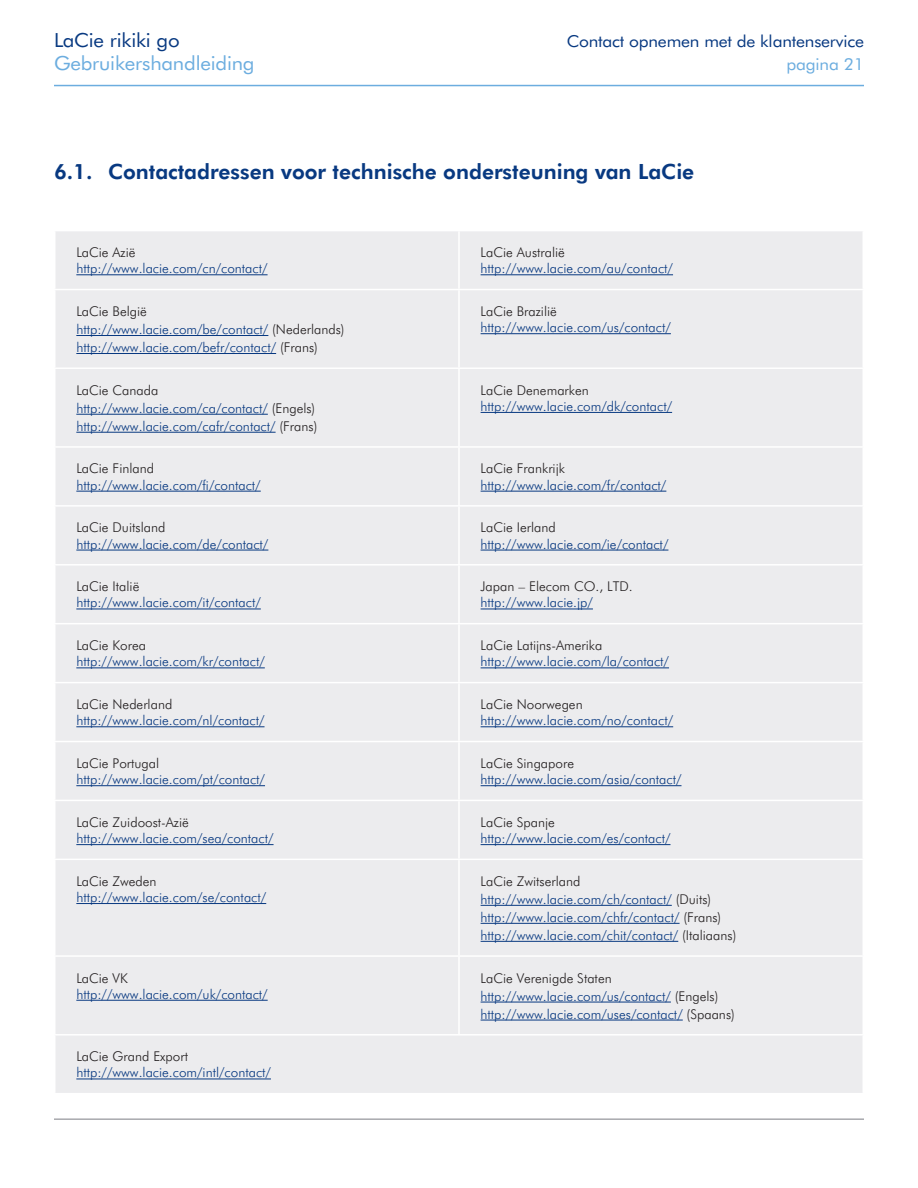
<style>
.page{position:relative;width:918px;height:1188px;background:#fff}
.page>*{position:absolute;margin:0;border:0;box-sizing:border-box;transform-origin:0 0}
._1_1_Heading{font:800 21px "Futura BT";color:#083981}
.t1{font:19.5px "Futura BT";letter-spacing:-.01em;color:#6caddf;scale:1.05 1}
.t2{font:19.5px "Futura BT";letter-spacing:-.01em;color:#083981;scale:1.05 1}
.t3{font:16.5px "Futura BT";letter-spacing:-.01em;color:#083981;scale:1.05 1}
.t4{font:16.5px "Futura BT";letter-spacing:-.01em;color:#6caddf;scale:1.05 1}
.t5{font:300 13.5px "Futura BT";color:#083981}
.t6{font:300 13.5px "Futura BT";color:#231f20}
.s1{color:#231f20}
</style>
<div class="page">
<hr style="left:54px;top:85px;width:810px;height:1px;background:#6caddf">
<hr style="left:54px;top:1118px;width:810px;height:2px;background:#a8a9ad">
<div style="left:56px;top:231px;width:806px;height:862px;background:#ececee"></div>
<hr style="left:458px;top:231px;width:2px;height:58px;background:#fff">
<hr style="left:54px;top:289px;width:405px;height:1px;background:#fff">
<hr style="left:458px;top:290px;width:2px;height:77px;background:#fff">
<hr style="left:459px;top:289px;width:405px;height:1px;background:#fff">
<hr style="left:54px;top:367px;width:405px;height:2px;background:#fff">
<hr style="left:458px;top:369px;width:2px;height:77px;background:#fff">
<hr style="left:459px;top:367px;width:405px;height:2px;background:#fff">
<hr style="left:54px;top:446px;width:405px;height:2px;background:#fff">
<hr style="left:458px;top:448px;width:2px;height:57px;background:#fff">
<hr style="left:459px;top:446px;width:405px;height:2px;background:#fff">
<hr style="left:54px;top:505px;width:405px;height:2px;background:#fff">
<hr style="left:458px;top:507px;width:2px;height:57px;background:#fff">
<hr style="left:459px;top:505px;width:405px;height:2px;background:#fff">
<hr style="left:54px;top:564px;width:405px;height:2px;background:#fff">
<hr style="left:458px;top:566px;width:2px;height:57px;background:#fff">
<hr style="left:459px;top:564px;width:405px;height:2px;background:#fff">
<hr style="left:54px;top:623px;width:405px;height:1px;background:#fff">
<hr style="left:458px;top:624px;width:2px;height:58px;background:#fff">
<hr style="left:459px;top:623px;width:405px;height:1px;background:#fff">
<hr style="left:54px;top:682px;width:405px;height:1px;background:#fff">
<hr style="left:458px;top:683px;width:2px;height:58px;background:#fff">
<hr style="left:459px;top:682px;width:405px;height:1px;background:#fff">
<hr style="left:54px;top:741px;width:405px;height:1px;background:#fff">
<hr style="left:458px;top:742px;width:2px;height:58px;background:#fff">
<hr style="left:459px;top:741px;width:405px;height:1px;background:#fff">
<hr style="left:54px;top:800px;width:405px;height:1px;background:#fff">
<hr style="left:458px;top:801px;width:2px;height:58px;background:#fff">
<hr style="left:459px;top:800px;width:405px;height:1px;background:#fff">
<hr style="left:54px;top:859px;width:405px;height:1px;background:#fff">
<hr style="left:458px;top:860px;width:2px;height:95px;background:#fff">
<hr style="left:459px;top:859px;width:405px;height:1px;background:#fff">
<hr style="left:54px;top:955px;width:405px;height:2px;background:#fff">
<hr style="left:458px;top:957px;width:2px;height:77px;background:#fff">
<hr style="left:459px;top:955px;width:405px;height:2px;background:#fff">
<hr style="left:54px;top:1034px;width:405px;height:2px;background:#fff">
<hr style="left:459px;top:1034px;width:405px;height:2px;background:#fff">
<hr style="left:76px;top:275px;width:192px;height:1px;background:#083981">
<hr style="left:481px;top:275px;width:192px;height:1px;background:#083981">
<hr style="left:76px;top:335px;width:192px;height:1px;background:#083981">
<hr style="left:76px;top:353px;width:200px;height:1px;background:#083981">
<hr style="left:481px;top:333px;width:190px;height:1px;background:#083981">
<hr style="left:76px;top:414px;width:192px;height:1px;background:#083981">
<hr style="left:76px;top:432px;width:200px;height:1px;background:#083981">
<hr style="left:481px;top:412px;width:191px;height:1px;background:#083981">
<hr style="left:76px;top:491px;width:185px;height:1px;background:#083981">
<hr style="left:481px;top:491px;width:185px;height:1px;background:#083981">
<hr style="left:76px;top:550px;width:192px;height:1px;background:#083981">
<hr style="left:481px;top:550px;width:187px;height:1px;background:#083981">
<hr style="left:76px;top:609px;width:185px;height:1px;background:#083981">
<hr style="left:481px;top:609px;width:112px;height:1px;background:#083981">
<hr style="left:76px;top:668px;width:189px;height:1px;background:#083981">
<hr style="left:481px;top:668px;width:188px;height:1px;background:#083981">
<hr style="left:76px;top:727px;width:189px;height:1px;background:#083981">
<hr style="left:481px;top:727px;width:192px;height:1px;background:#083981">
<hr style="left:76px;top:785px;width:189px;height:1px;background:#083981">
<hr style="left:481px;top:785px;width:201px;height:1px;background:#083981">
<hr style="left:76px;top:844px;width:198px;height:1px;background:#083981">
<hr style="left:481px;top:844px;width:190px;height:1px;background:#083981">
<hr style="left:76px;top:903px;width:190px;height:1px;background:#083981">
<hr style="left:481px;top:905px;width:191px;height:1px;background:#083981">
<hr style="left:481px;top:923px;width:199px;height:1px;background:#083981">
<hr style="left:481px;top:941px;width:197px;height:1px;background:#083981">
<hr style="left:76px;top:1000px;width:192px;height:1px;background:#083981">
<hr style="left:481px;top:1002px;width:190px;height:1px;background:#083981">
<hr style="left:481px;top:1020px;width:202px;height:1px;background:#083981">
<hr style="left:76px;top:1079px;width:195px;height:1px;background:#083981">
<h2 class="t2" style="left:54px;top:28px;width:121px">LaCie rikiki go</h2>
<p class="t3" style="left:567px;top:31px;width:285px">Contact opnemen met de klantenservice</p>
<h2 class="t1" style="left:54px;top:52px;width:193px">Gebruikershandleiding</h2>
<p class="t4" style="left:786px;top:55px;width:76px">pagina 21</p>
<p class="_1_1_Heading" style="left:54px;top:159px;width:642px">6.1. Contactadressen voor technische ondersteuning van LaCie</p>
<p class="t6" style="left:76px;top:244px;width:61px">LaCie Azië</p>
<p class="t5" style="left:76px;top:260px;width:193px">http://www.lacie.com/cn/contact/</p>
<p class="t6" style="left:481px;top:244px;width:86px">LaCie Australië</p>
<p class="t5" style="left:481px;top:260px;width:194px">http://www.lacie.com/au/contact/</p>
<p class="t6" style="left:76px;top:303px;width:72px">LaCie België</p>
<p class="t5" style="left:76px;top:321px;width:270px">http://www.lacie.com/be/contact/ <span class="s1">(Nederlands)</span></p>
<p class="t5" style="left:76px;top:339px;width:243px">http://www.lacie.com/befr/contact/ <span class="s1">(Frans)</span></p>
<p class="t6" style="left:481px;top:303px;width:78px">LaCie Brazilië</p>
<p class="t5" style="left:481px;top:319px;width:192px">http://www.lacie.com/us/contact/</p>
<p class="t6" style="left:76px;top:382px;width:84px">LaCie Canada</p>
<p class="t5" style="left:76px;top:400px;width:240px">http://www.lacie.com/ca/contact/ <span class="s1">(Engels)</span></p>
<p class="t5" style="left:76px;top:418px;width:243px">http://www.lacie.com/cafr/contact/ <span class="s1">(Frans)</span></p>
<p class="t6" style="left:481px;top:382px;width:110px">LaCie Denemarken</p>
<p class="t5" style="left:481px;top:398px;width:193px">http://www.lacie.com/dk/contact/</p>
<p class="t6" style="left:76px;top:460px;width:79px">LaCie Finland</p>
<p class="t5" style="left:76px;top:477px;width:186px">http://www.lacie.com/fi/contact/</p>
<p class="t6" style="left:481px;top:460px;width:86px">LaCie Frankrijk</p>
<p class="t5" style="left:481px;top:477px;width:187px">http://www.lacie.com/fr/contact/</p>
<p class="t6" style="left:76px;top:519px;width:91px">LaCie Duitsland</p>
<p class="t5" style="left:76px;top:536px;width:194px">http://www.lacie.com/de/contact/</p>
<p class="t6" style="left:481px;top:519px;width:77px">LaCie Ierland</p>
<p class="t5" style="left:481px;top:536px;width:189px">http://www.lacie.com/ie/contact/</p>
<p class="t6" style="left:76px;top:578px;width:65px">LaCie Italië</p>
<p class="t5" style="left:76px;top:594px;width:186px">http://www.lacie.com/it/contact/</p>
<p class="t6" style="left:481px;top:578px;width:154px">Japan – Elecom CO., LTD.</p>
<p class="t5" style="left:481px;top:594px;width:114px">http://www.lacie.jp/</p>
<p class="t6" style="left:76px;top:637px;width:71px">LaCie Korea</p>
<p class="t5" style="left:76px;top:653px;width:190px">http://www.lacie.com/kr/contact/</p>
<p class="t6" style="left:481px;top:637px;width:123px">LaCie Latijns-Amerika</p>
<p class="t5" style="left:481px;top:653px;width:190px">http://www.lacie.com/la/contact/</p>
<p class="t6" style="left:76px;top:696px;width:98px">LaCie Nederland</p>
<p class="t5" style="left:76px;top:712px;width:190px">http://www.lacie.com/nl/contact/</p>
<p class="t6" style="left:481px;top:696px;width:104px">LaCie Noorwegen</p>
<p class="t5" style="left:481px;top:712px;width:194px">http://www.lacie.com/no/contact/</p>
<p class="t6" style="left:76px;top:755px;width:84px">LaCie Portugal</p>
<p class="t5" style="left:76px;top:771px;width:190px">http://www.lacie.com/pt/contact/</p>
<p class="t6" style="left:481px;top:755px;width:95px">LaCie Singapore</p>
<p class="t5" style="left:481px;top:771px;width:202px">http://www.lacie.com/asia/contact/</p>
<p class="t6" style="left:76px;top:814px;width:114px">LaCie Zuidoost-Azië</p>
<p class="t5" style="left:76px;top:830px;width:199px">http://www.lacie.com/sea/contact/</p>
<p class="t6" style="left:481px;top:814px;width:76px">LaCie Spanje</p>
<p class="t5" style="left:481px;top:830px;width:191px">http://www.lacie.com/es/contact/</p>
<p class="t6" style="left:76px;top:873px;width:82px">LaCie Zweden</p>
<p class="t5" style="left:76px;top:889px;width:191px">http://www.lacie.com/se/contact/</p>
<p class="t6" style="left:481px;top:873px;width:101px">LaCie Zwitserland</p>
<p class="t5" style="left:481px;top:891px;width:232px">http://www.lacie.com/ch/contact/ <span class="s1">(Duits)</span></p>
<p class="t5" style="left:481px;top:909px;width:242px">http://www.lacie.com/chfr/contact/ <span class="s1">(Frans)</span></p>
<p class="t5" style="left:481px;top:927px;width:257px">http://www.lacie.com/chit/contact/ <span class="s1">(Italiaans)</span></p>
<p class="t6" style="left:76px;top:970px;width:53px">LaCie VK</p>
<p class="t5" style="left:76px;top:986px;width:193px">http://www.lacie.com/uk/contact/</p>
<p class="t6" style="left:481px;top:970px;width:133px">LaCie Verenigde Staten</p>
<p class="t5" style="left:481px;top:988px;width:239px">http://www.lacie.com/us/contact/ <span class="s1">(Engels)</span></p>
<p class="t5" style="left:481px;top:1006px;width:256px">http://www.lacie.com/uses/contact/ <span class="s1">(Spaans)</span></p>
<p class="t6" style="left:76px;top:1048px;width:113px">LaCie Grand Export</p>
<p class="t5" style="left:76px;top:1064px;width:196px">http://www.lacie.com/intl/contact/</p>
</div>
